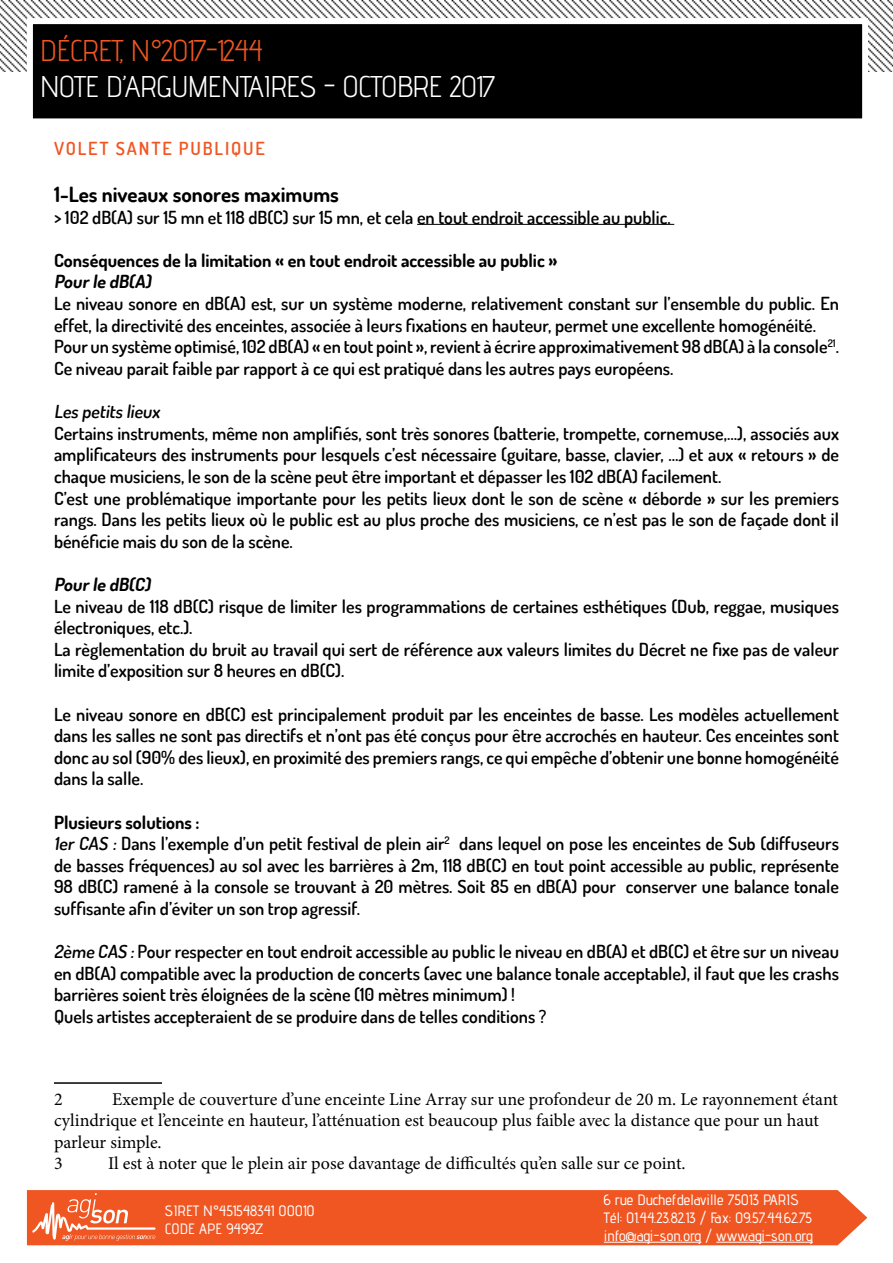
<style>
.page{position:relative;width:893px;height:1263px;background:#fff}
.page>*{position:absolute;margin:0;border:0;box-sizing:border-box;transform-origin:0 0}
.t1{font:30px "Advent Pro";letter-spacing:-.025em;color:#fff}
.t2{font:30px "Advent Pro";letter-spacing:-.025em;color:#f05622}
.t3{font:700 21px "Dosis";color:#000}
.t4{font:600 18px/21.6px "Dosis";color:#000}
.t5{font:18px/21.6px "Minion Pro";color:#000}
.t6{font:700 18px/21.6px "Dosis";color:#000}
.t7{font:600 18px "Dosis";letter-spacing:.1em;color:#f05622}
.t8{font:500 15px/18px "Advent Pro";color:#fff}
.s1{font-weight:700}
</style>
<div class="page">
<img style="left:0;top:0;width:893px;height:71px">
<div style="left:30px;top:21px;width:835px;height:100px;background:#000"></div>
<div style="left:27px;top:18px;width:841px;height:106px;border:6px solid #fff"></div>
<div style="left:27px;top:1190px;width:840px;height:55px;background:#f05622"></div>
<svg style="left:32px;top:1193px;width:124px;height:48px"></svg>
<hr style="left:604px;top:1242px;width:97px;height:1px;background:#fff">
<hr style="left:716px;top:1242px;width:97px;height:1px;background:#fff">
<hr style="left:417px;top:224px;width:257px;height:1px;background:#000">
<hr style="left:54px;top:1082px;width:108px;height:2px;background:#000">
<h1 class="t2" style="left:40px;top:32px;width:224px">DÉCRET, N°2017-1244</h1>
<h1 class="t1" style="left:40px;top:68px;width:457px">NOTE D’ARGUMENTAIRES - OCTOBRE 2017</h1>
<p class="t7" style="left:54px;top:137px;width:212px">VOLET SANTE PUBLIQUE</p>
<p class="t3" style="left:54px;top:181px;width:286px">1-Les niveaux sonores maximums</p>
<p class="t4" style="left:54px;top:206px;width:618px">&gt; 102 dB(A) sur 15 mn et 118 dB(C) sur 15 mn, et cela en tout endroit accessible au public.</p>
<p class="t6" style="left:54px;top:249px;width:505px">Conséquences de la limitation « en tout endroit accessible au public »<br>Pour le dB(A)</p>
<p class="t4" style="left:54px;top:292px;width:786px">Le niveau sonore en dB(A) est, sur un système moderne, relativement constant sur l’ensemble du public. En effet, la directivité des enceintes, associée à leurs fixations en hauteur, permet une excellente homogénéité.<br>Pour un système optimisé, 102 dB(A) « en tout point », revient à écrire approximativement 98 dB(A) à la console<sup>21</sup>.<br>Ce niveau parait faible par rapport à ce qui est pratiqué dans les autres pays européens.</p>
<p class="t4" style="left:54px;top:400px;width:786px">Les petits lieux<br>Certains instruments, même non amplifiés, sont très sonores (batterie, trompette, cornemuse,…), associés aux amplificateurs des instruments pour lesquels c’est nécessaire (guitare, basse, clavier, …) et aux « retours » de chaque musiciens, le son de la scène peut être important et dépasser les 102 dB(A) facilement.<br>C’est une problématique importante pour les petits lieux dont le son de scène « déborde » sur les premiers rangs. Dans les petits lieux où le public est au plus proche des musiciens, ce n’est pas le son de façade dont il bénéficie mais du son de la scène.</p>
<p class="t6" style="left:54px;top:573px;width:101px">Pour le dB(C)</p>
<p class="t4" style="left:54px;top:595px;width:786px">Le niveau de 118 dB(C) risque de limiter les programmations de certaines esthétiques (Dub, reggae, musiques électroniques, etc.).<br>La règlementation du bruit au travail qui sert de référence aux valeurs limites du Décret ne fixe pas de valeur limite d’exposition sur 8 heures en dB(C).</p>
<p class="t4" style="left:54px;top:703px;width:786px;text-align:justify">Le niveau sonore en dB(C) est principalement produit par les enceintes de basse. Les modèles actuellement dans les salles ne sont pas directifs et n’ont pas été conçus pour être accrochés en hauteur. Ces enceintes sont donc au sol (90% des lieux), en proximité des premiers rangs, ce qui empêche d’obtenir une bonne homogénéité dans la salle.</p>
<p class="t4" style="left:54px;top:811px;width:786px"><span class="s1">Plusieurs solutions :<br></span>1er CAS : Dans l’exemple d’un petit festival de plein air<sup>2</sup> dans lequel on pose les enceintes de Sub (diffuseurs de basses fréquences) au sol avec les barrières à 2m, 118 dB(C) en tout point accessible au public, représente 98 dB(C) ramené à la console se trouvant à 20 mètres. Soit 85 en dB(A) pour conserver une balance tonale suffisante afin d’éviter un son trop agressif.</p>
<p class="t4" style="left:54px;top:940px;width:786px">2ème CAS :Pour respecter en tout endroit accessible au public le niveau en dB(A) et dB(C) et être sur un niveau en dB(A) compatible avec la production de concerts (avec une balance tonale acceptable), il faut que les crashs barrières soient très éloignées de la scène (10 mètres minimum) !<br>Quels artistes accepteraient de se produire dans de telles conditions ?</p>
<p class="t5" style="left:54px;top:1088px;width:785px;text-indent:58px">Exemple de couverture d’une enceinte Line Array sur une profondeur de 20 m. Le rayonnement étant cylindrique et l’enceinte en hauteur, l’atténuation est beaucoup plus faible avec la distance que pour un haut parleur simple.<br>3</p>
<p class="t5" style="left:54px;top:1088px;width:10px">2</p>
<p class="t5" style="left:108px;top:1153px;width:579px">Il est à noter que le plein air pose davantage de difficultés qu’en salle sur ce point.</p>
<p class="t8" style="left:165px;top:1201px;width:151px">SIRET N°451548341 00010<br>CODE APE 9499Z</p>
<p class="t8" style="left:604px;top:1190px;width:210px">6 rue Duchefdelaville 75013 PARIS<br>Tél: 01.44.23.82.13 / Fax: 09.57.44.62.75 info@agi-son.org / www.agi-son.org</p>
</div>
